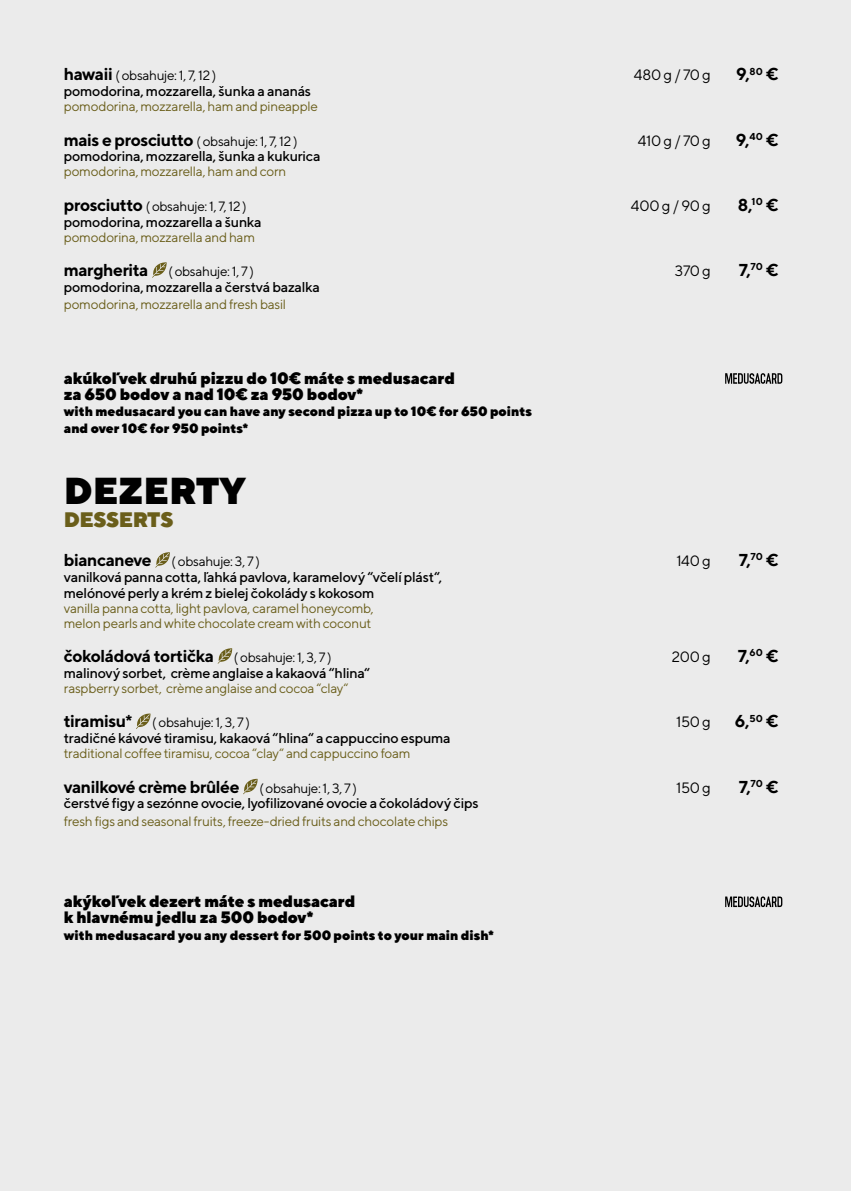
<style>
.page{position:relative;width:851px;height:1191px;background:#fff}
.page>*{position:absolute;margin:0;border:0;box-sizing:border-box;transform-origin:0 0}
.t1{font:900 37.5px "TT Norms";color:#000}
.t2{font:900 21px "TT Norms";letter-spacing:-.02em;color:#6a5e1a}
.t3{font:700 17.25px "TT Norms";letter-spacing:-.025em;color:#000}
.t4{font:900 16.5px/16.4px "TT Norms";letter-spacing:-.015em;color:#000}
.t5{font:15px "TT Norms";letter-spacing:-.02em;color:#000}
.t6{font:500 14.25px/15.8px "TT Norms";letter-spacing:-.02em;color:#000}
.t7{font:13.5px/15px "TT Norms";letter-spacing:-.02em;color:#6a5e1a}
.t8{font:13.5px "TT Norms";letter-spacing:-.025em;color:#000}
.t9{font:900 13.5px/16.4px "TT Norms";letter-spacing:-.005em;color:#000}
.s1{font-weight:700;font-size:17.25px}
</style>
<div class="page">
<div style="left:0;top:0;width:850px;height:1191px;background:#ebebeb"></div>
<svg style="left:725px;top:373px;width:57px;height:11px"></svg>
<svg style="left:725px;top:896px;width:57px;height:11px"></svg>
<svg style="left:152px;top:262px;width:15px;height:16px"></svg>
<svg style="left:155px;top:552px;width:15px;height:15px"></svg>
<svg style="left:218px;top:648px;width:14px;height:15px"></svg>
<svg style="left:136px;top:713px;width:15px;height:16px"></svg>
<svg style="left:243px;top:778px;width:15px;height:16px"></svg>
<p class="t8" style="left:64px;top:67px;width:154px"><span class="s1">hawaii</span> ( obsahuje: 1, 7, 12 )</p>
<p class="t5" style="left:633px;top:66px;width:79px">480 g / 70 g</p>
<p class="t3" style="left:736px;top:63px;width:44px">9,<sup>80</sup> €</p>
<p class="t6" style="left:64px;top:83px;width:249px">pomodorina, mozzarella, šunka a ananás</p>
<p class="t7" style="left:64px;top:99px;width:256px">pomodorina, mozzarella, ham and pineapple</p>
<p class="t8" style="left:64px;top:133px;width:235px"><span class="s1">mais e prosciutto</span> ( obsahuje: 1, 7, 12 )</p>
<p class="t5" style="left:637px;top:131px;width:75px">410 g / 70 g</p>
<p class="t3" style="left:735px;top:129px;width:44px">9,<sup>40</sup> €</p>
<p class="t6" style="left:64px;top:148px;width:258px">pomodorina, mozzarella, šunka a kukurica</p>
<p class="t7" style="left:64px;top:164px;width:224px">pomodorina, mozzarella, ham and corn</p>
<p class="t8" style="left:64px;top:198px;width:184px"><span class="s1">prosciutto</span> ( obsahuje: 1, 7, 12 )</p>
<p class="t5" style="left:630px;top:196px;width:82px">400 g / 90 g</p>
<p class="t3" style="left:737px;top:194px;width:42px">8,<sup>10</sup> €</p>
<p class="t6" style="left:64px;top:213px;width:199px">pomodorina, mozzarella a šunka</p>
<p class="t7" style="left:64px;top:229px;width:193px">pomodorina, mozzarella and ham</p>
<p class="t3" style="left:64px;top:259px;width:86px">margherita</p>
<p class="t8" style="left:168px;top:263px;width:87px">( obsahuje: 1, 7 )</p>
<p class="t5" style="left:674px;top:262px;width:37px">370 g</p>
<p class="t3" style="left:738px;top:259px;width:41px">7,<sup>70</sup> €</p>
<p class="t6" style="left:64px;top:279px;width:257px">pomodorina, mozzarella a čerstvá bazalka</p>
<p class="t7" style="left:64px;top:297px;width:224px">pomodorina, mozzarella and fresh basil</p>
<p class="t4" style="left:64px;top:369px;width:392px">akúkoľvek druhú pizzu do 10€ máte s medusacard za 650 bodov a nad 10€ za 950 bodov*</p>
<p class="t9" style="left:64px;top:403px;width:469px">with medusacard you can have any second pizza up to 10€ for 650 points and over 10€ for 950 points*</p>
<h1 class="t1" style="left:64px;top:466px;width:184px">DEZERTY</h1>
<h2 class="t2" style="left:64px;top:505px;width:111px">DESSERTS</h2>
<p class="t3" style="left:64px;top:549px;width:89px">biancaneve</p>
<p class="t8" style="left:171px;top:553px;width:90px">( obsahuje: 3, 7 )</p>
<p class="t5" style="left:676px;top:551px;width:36px">140 g</p>
<p class="t3" style="left:738px;top:549px;width:41px">7,<sup>70</sup> €</p>
<p class="t6" style="left:64px;top:568px;width:380px">vanilková panna cotta, ľahká pavlova, karamelový “včelí plást“, melónové perly a krém z bielej čokolády s kokosom</p>
<p class="t7" style="left:64px;top:600px;width:311px">vanilla panna cotta, light pavlova, caramel honeycomb, melon pearls and white chocolate cream with coconut</p>
<p class="t3" style="left:64px;top:645px;width:152px">čokoládová tortička</p>
<p class="t8" style="left:234px;top:649px;width:99px">( obsahuje: 1, 3, 7 )</p>
<p class="t5" style="left:671px;top:647px;width:41px">200 g</p>
<p class="t3" style="left:737px;top:645px;width:42px">7,<sup>60</sup> €</p>
<p class="t6" style="left:64px;top:664px;width:308px">malinový sorbet, crème anglaise a kakaová “hlina“</p>
<p class="t7" style="left:64px;top:680px;width:286px">raspberry sorbet, crème anglaise and cocoa “clay“</p>
<p class="t3" style="left:64px;top:710px;width:70px">tiramisu*</p>
<p class="t8" style="left:152px;top:714px;width:99px">( obsahuje: 1, 3, 7 )</p>
<p class="t5" style="left:676px;top:713px;width:36px">150 g</p>
<p class="t3" style="left:734px;top:710px;width:45px">6,<sup>50</sup> €</p>
<p class="t6" style="left:64px;top:730px;width:388px">tradičné kávové tiramisu, kakaová “hlina“ a cappuccino espuma</p>
<p class="t7" style="left:64px;top:745px;width:348px">traditional coffee tiramisu, cocoa “clay“ and cappuccino foam</p>
<p class="t3" style="left:64px;top:776px;width:177px">vanilkové crème brûlée</p>
<p class="t8" style="left:259px;top:779px;width:99px">( obsahuje: 1, 3, 7 )</p>
<p class="t5" style="left:676px;top:778px;width:36px">150 g</p>
<p class="t3" style="left:738px;top:776px;width:41px">7,<sup>70</sup> €</p>
<p class="t6" style="left:64px;top:795px;width:416px">čerstvé figy a sezónne ovocie, lyofilizované ovocie a čokoládový čips</p>
<p class="t7" style="left:64px;top:813px;width:386px">fresh figs and seasonal fruits, freeze-dried fruits and chocolate chips</p>
<p class="t4" style="left:64px;top:892px;width:293px">akýkoľvek dezert máte s medusacard k hlavnému jedlu za 500 bodov*</p>
<p class="t9" style="left:64px;top:926px;width:432px">with medusacard you any dessert for 500 points to your main dish*</p>
</div>
